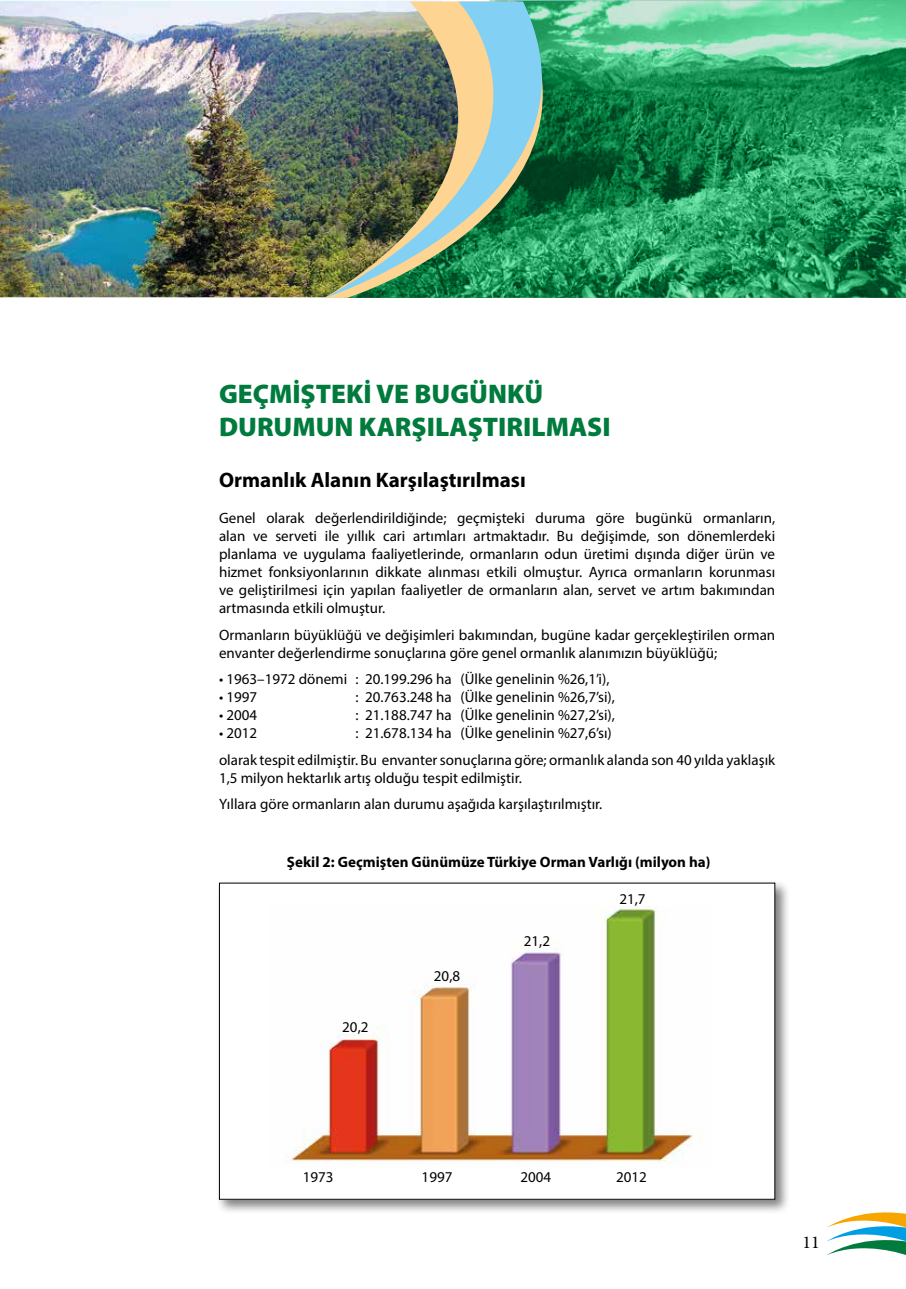
<style>
.page{position:relative;width:906px;height:1289px;background:#fff}
.page>*{position:absolute;margin:0;border:0;box-sizing:border-box;transform-origin:0 0}
.t1{font:900 27px/32.4px "Myriad Pro";color:#007b3d}
.t2{font:700 21px "Myriad Pro";color:#000}
.t3{font:18px "Minion Pro";color:#000}
.t4{font:15px/18px "Myriad Pro";color:#000}
.t5{font:700 15px "Myriad Pro";color:#000}
</style>
<div class="page">
<div style="left:216px;top:879px;width:574px;height:335px;background:#000;opacity:.5"></div>
<div style="left:219px;top:883px;width:556px;height:316px;background:#fff"></div>
<img style="left:0;top:1px;width:324px;height:296px">
<img style="left:489px;top:0;width:417px;height:298px">
<svg style="left:324px;top:1px;width:303px;height:297px"></svg>
<img style="left:325px;top:1px;width:292px;height:297px">
<svg style="left:827px;top:1212px;width:79px;height:42px"></svg>
<img style="left:286px;top:906px;width:407px;height:257px">
<h1 class="t1" style="left:219px;top:378px;width:393px">GEÇMİŞTEKİ VE BUGÜNKÜ<br>DURUMUN KARŞILAŞTIRILMASI</h1>
<h2 class="t2" style="left:219px;top:466px;width:308px">Ormanlık Alanın Karşılaştırılması</h2>
<p class="t4" style="left:219px;top:509px;width:557px;text-align:justify">Genel olarak değerlendirildiğinde; geçmişteki duruma göre bugünkü ormanların, alan ve serveti ile yıllık cari artımları artmaktadır. Bu değişimde, son dönemlerdeki planlama ve uygulama faaliyetlerinde, ormanların odun üretimi dışında diğer ürün ve hizmet fonksiyonlarının dikkate alınması etkili olmuştur. Ayrıca ormanların korunması ve geliştirilmesi için yapılan faaliyetler de ormanların alan, servet ve artım bakımından artmasında etkili olmuştur.</p>
<p class="t4" style="left:219px;top:625px;width:557px">Ormanların büyüklüğü ve değişimleri bakımından, bugüne kadar gerçekleştirilen orman envanter değerlendirme sonuçlarına göre genel ormanlık alanımızın büyüklüğü;</p>
<p class="t4" style="left:219px;top:670px;width:392px">• 1963–1972 dönemi : 20.199.296 ha (Ülke genelinin %26,1’i),</p>
<p class="t4" style="left:219px;top:688px;width:40px">• 1997</p>
<p class="t4" style="left:355px;top:688px;width:261px">: 20.763.248 ha (Ülke genelinin %26,7’si),</p>
<p class="t4" style="left:219px;top:706px;width:40px">• 2004</p>
<p class="t4" style="left:355px;top:706px;width:261px">: 21.188.747 ha (Ülke genelinin %27,2’si),</p>
<p class="t4" style="left:219px;top:724px;width:40px">• 2012</p>
<p class="t4" style="left:219px;top:720px;width:557px;line-height:26.5px;text-indent:136px">: 21.678.134 ha (Ülke genelinin %27,6’sı)<br>olarak tespit edilmiştir. Bu envanter sonuçlarına göre; ormanlık alanda son 40 yılda yaklaşık</p>
<p class="t4" style="left:219px;top:764px;width:385px;line-height:26.5px">1,5 milyon hektarlık artış olduğu tespit edilmiştir.<br>Yıllara göre ormanların alan durumu aşağıda karşılaştırılmıştır.</p>
<p class="t5" style="left:287px;top:852px;width:425px">Şekil 2: Geçmişten Günümüze Türkiye Orman Varlığı (milyon ha)</p>
<p class="t4" style="left:342px;top:1017px;width:28px">20,2</p>
<p class="t4" style="left:434px;top:966px;width:28px">20,8</p>
<p class="t4" style="left:524px;top:932px;width:28px">21,2</p>
<p class="t4" style="left:619px;top:889px;width:28px">21,7</p>
<p class="t4" style="left:303px;top:1167px;width:32px">1973</p>
<p class="t4" style="left:422px;top:1167px;width:32px">1997</p>
<p class="t4" style="left:520px;top:1167px;width:32px">2004</p>
<p class="t4" style="left:616px;top:1167px;width:32px">2012</p>
<p class="t3" style="left:802px;top:1229px;width:19px">11</p>
</div>
